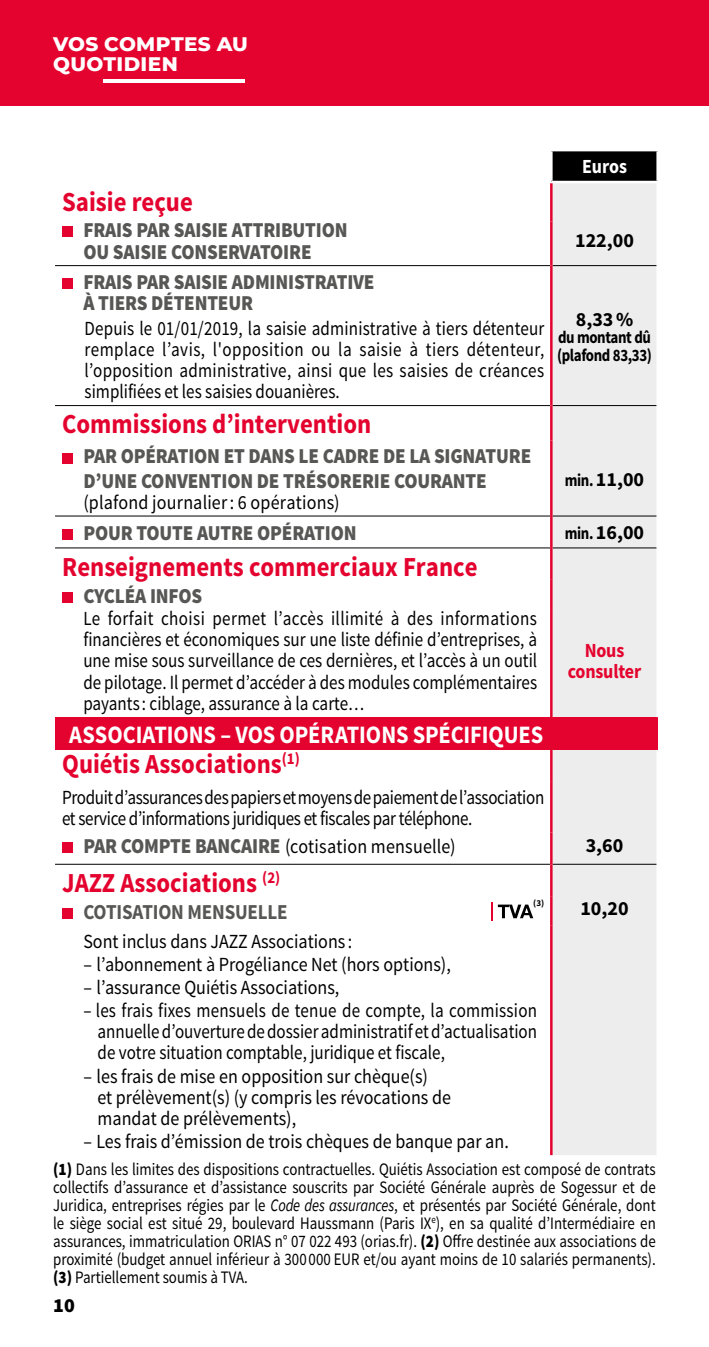
<style>
.page{position:relative;width:709px;height:1347px;background:#fff}
.page>*{position:absolute;margin:0;border:0;box-sizing:border-box;transform-origin:0 0}
.t1{font:700 27.5px "Source Sans Pro";color:#e4032e;scale:.9 1}
.t2{font:700 25px "Source Sans Pro";color:#fff;scale:.9 1}
.t3{font:900 21.25px/21.2px "Source Sans Pro";letter-spacing:-.01em;color:#575756;scale:.9 1}
.t4{font:700 21.25px "Source Sans Pro";letter-spacing:-.01em;color:#575756;scale:.9 1}
.t5{font:20px/21.2px "Source Sans Pro";color:#000;text-align:justify;scale:.85 1}
.t6{font:20px/21.2px "Source Sans Pro";color:#000;scale:.9 1}
.t7{font:20px/21.2px "Source Sans Pro";letter-spacing:-.02em;color:#000;scale:.85 1}
.t8{font:700 20px "Source Sans Pro";color:#000}
.t9{font:800 20px/20px "Montserrat";letter-spacing:.015em;color:#fff}
.t10{font:700 20px/21.2px "Source Sans Pro";letter-spacing:-.01em;color:#e4032e;text-align:center;scale:.9 1}
.t11{font:700 20px "Source Sans Pro";letter-spacing:-.005em;color:#fff;scale:.9 1}
.t12{font:900 20px "Source Sans Pro";color:#000}
.t13{font:17.5px/18px "Source Sans Pro";color:#000;text-align:justify;scale:.85 1}
.t14{font:700 17.5px/17.5px "Source Sans Pro";letter-spacing:-.025em;color:#000;scale:.85 1}
.t15{font:700 9px "Source Sans Pro";color:#000}
.s1{font-size:17.5px}
.s2{font-weight:900;font-size:21.25px;color:#575756}
.s3{font-weight:900}
.s4{font-style:italic}
</style>
<div class="page">
<div style="left:0;top:0;width:709px;height:106px;background:#e4032e"></div>
<hr style="left:103px;top:79px;width:142px;height:4px;background:#fff">
<div style="left:551px;top:150px;width:106px;height:32px;background:#000"></div>
<svg style="left:552px;top:183px;width:104px;height:972px;background:#ece1e3"></svg>
<div style="left:55px;top:717px;width:602px;height:33px;background:#e4032e"></div>
<hr style="left:550px;top:149px;width:109px;height:2px;background:#fff">
<hr style="left:550px;top:151px;width:2px;height:30px;background:#fff">
<hr style="left:656px;top:151px;width:3px;height:30px;background:#fff">
<hr style="left:551px;top:181px;width:108px;height:2px;background:#fff">
<hr style="left:55px;top:515px;width:495px;height:1px;background:#000">
<hr style="left:552px;top:515px;width:104px;height:1px;background:#000">
<hr style="left:55px;top:265px;width:495px;height:1px;background:#000">
<hr style="left:552px;top:265px;width:104px;height:1px;background:#000">
<hr style="left:55px;top:547px;width:495px;height:1px;background:#000">
<hr style="left:552px;top:547px;width:104px;height:1px;background:#000">
<hr style="left:55px;top:864px;width:495px;height:1px;background:#000">
<hr style="left:552px;top:864px;width:104px;height:1px;background:#000">
<hr style="left:55px;top:405px;width:495px;height:1px;background:#000">
<hr style="left:552px;top:405px;width:104px;height:1px;background:#000">
<hr style="left:550px;top:183px;width:2px;height:38px;background:#e4032e">
<hr style="left:550px;top:221px;width:2px;height:45px;background:#e4032e">
<hr style="left:550px;top:266px;width:2px;height:139px;background:#e4032e">
<hr style="left:550px;top:405px;width:2px;height:35px;background:#e4032e">
<hr style="left:550px;top:440px;width:2px;height:76px;background:#e4032e">
<hr style="left:550px;top:516px;width:2px;height:32px;background:#e4032e">
<hr style="left:550px;top:548px;width:2px;height:32px;background:#e4032e">
<hr style="left:550px;top:580px;width:2px;height:30px;background:#e4032e">
<hr style="left:550px;top:610px;width:2px;height:107px;background:#e4032e">
<hr style="left:550px;top:750px;width:2px;height:32px;background:#e4032e">
<hr style="left:550px;top:782px;width:2px;height:50px;background:#e4032e">
<hr style="left:550px;top:832px;width:2px;height:32px;background:#e4032e">
<hr style="left:550px;top:864px;width:2px;height:32px;background:#e4032e">
<hr style="left:550px;top:896px;width:2px;height:29px;background:#e4032e">
<hr style="left:550px;top:925px;width:2px;height:230px;background:#e4032e">
<div style="left:62px;top:227px;width:11px;height:10px;background:#e4032e"></div>
<div style="left:62px;top:278px;width:11px;height:11px;background:#e4032e"></div>
<div style="left:62px;top:453px;width:11px;height:10px;background:#e4032e"></div>
<div style="left:62px;top:529px;width:11px;height:11px;background:#e4032e"></div>
<div style="left:62px;top:592px;width:11px;height:11px;background:#e4032e"></div>
<div style="left:62px;top:842px;width:11px;height:11px;background:#e4032e"></div>
<div style="left:62px;top:908px;width:11px;height:10px;background:#e4032e"></div>
<svg style="left:491px;top:902px;width:1px;height:18px"></svg>
<svg style="left:498px;top:904px;width:35px;height:14px"></svg>
<p class="t9" style="left:53px;top:33px;width:196px">VOS COMPTES AU<br>QUOTIDIEN</p>
<p class="t11" style="left:582px;top:153px;width:51px">Euros</p>
<h1 class="t1" style="left:62px;top:184px;width:147px">Saisie reçue</h1>
<p class="t3" style="left:83px;top:220px;width:295px">FRAIS PAR SAISIE ATTRIBUTION<br>OU SAISIE CONSERVATOIRE</p>
<p class="t8" style="left:575px;top:228px;width:60px">122,00</p>
<p class="t3" style="left:83px;top:272px;width:325px">FRAIS PAR SAISIE ADMINISTRATIVE<br>À TIERS DÉTENTEUR</p>
<p class="t5" style="left:85px;top:318px;width:542px">Depuis le 01/01/2019, la saisie administrative à tiers détenteur remplace l’avis, l'opposition ou la saisie à tiers détenteur, l’opposition administrative, ainsi que les saisies de créances simplifiées et les saisies douanières.</p>
<p class="t8" style="left:576px;top:306px;width:59px">8,33%</p>
<p class="t14" style="left:557px;top:329px;width:113px">du montant dû (plafond 83,33)</p>
<h1 class="t1" style="left:62px;top:406px;width:345px">Commissions d’intervention</h1>
<p class="t3" style="left:83px;top:445px;width:499px;line-height:24.2px">PAR OPÉRATION ET DANS LE CADRE DE LA SIGNATURE<br>D’UNE CONVENTION DE TRÉSORERIE COURANTE</p>
<p class="t6" style="left:83px;top:492px;width:286px">(plafond journalier: 6 opérations)</p>
<p class="t8" style="left:565px;top:466px;width:81px"><span class="s1">min.</span> 11,00</p>
<p class="t3" style="left:83px;top:523px;width:305px">POUR TOUTE AUTRE OPÉRATION</p>
<p class="t8" style="left:565px;top:520px;width:81px"><span class="s1">min.</span> 16,00</p>
<h1 class="t1" style="left:62px;top:549px;width:463px">Renseignements commerciaux France</h1>
<p class="t3" style="left:83px;top:586px;width:134px">CYCLÉA INFOS</p>
<p class="t5" style="left:83px;top:608px;width:535px">Le forfait choisi permet l’accès illimité à des informations financières et économiques sur une liste définie d’entreprises, à une mise sous surveillance de ces dernières, et l’accès à un outil de pilotage. Il permet d’accéder à des modules complémentaires payants : ciblage, assurance à la carte…</p>
<p class="t10" style="left:568px;top:640px;width:83px">Nous consulter</p>
<p class="t2" style="left:69px;top:718px;width:528px">ASSOCIATIONS – VOS OPÉRATIONS SPÉCIFIQUES</p>
<h1 class="t1" style="left:62px;top:746px;width:266px">Quiétis Associations<sup>(1)</sup></h1>
<p class="t7" style="left:62px;top:787px;width:568px">Produit d’assurances des papiers et moyens de paiement de l’association et service d’informations juridiques et fiscales par téléphone.</p>
<p class="t6" style="left:83px;top:836px;width:415px"><span class="s2">PAR COMPTE BANCAIRE</span> (cotisation mensuelle)</p>
<p class="t8" style="left:585px;top:832px;width:39px">3,60</p>
<h1 class="t1" style="left:62px;top:865px;width:244px">JAZZ Associations <sup>(2)</sup></h1>
<p class="t4" style="left:83px;top:898px;width:228px">COTISATION MENSUELLE</p>
<p class="t15" style="left:533px;top:897px;width:12px">(3)</p>
<p class="t8" style="left:580px;top:895px;width:50px">10,20</p>
<p class="t6" style="left:83px;top:931px;width:300px">Sont inclus dans JAZZ Associations :</p>
<p class="t6" style="left:83px;top:954px;width:410px">– l’abonnement à Progéliance Net (hors options),</p>
<p class="t6" style="left:83px;top:977px;width:286px">– l’assurance Quiétis Associations,</p>
<p class="t5" style="left:98px;top:1000px;width:518px;text-indent:-14px">– les frais fixes mensuels de tenue de compte, la commission annuelle d’ouverture de dossier administratif et d’actualisation de votre situation comptable, juridique et fiscale,</p>
<p class="t6" style="left:98px;top:1065px;width:394px;text-indent:-14px">– les frais de mise en opposition sur chèque(s)<br>et prélèvement(s) (y compris les révocations de mandat de prélèvements),</p>
<p class="t6" style="left:83px;top:1131px;width:474px">– Les frais d’émission de trois chèques de banque par an.</p>
<p class="t13" style="left:53px;top:1160px;width:710px"><span class="s3">(1)</span> Dans les limites des dispositions contractuelles. Quiétis Association est composé de contrats collectifs d’assurance et d’assistance souscrits par Société Générale auprès de Sogessur et de Juridica, entreprises régies par le <span class="s4">Code des assurances</span>, et présentés par Société Générale, dont le siège social est situé 29, boulevard Haussmann (Paris IX<sup>e</sup>), en sa qualité d’Intermédiaire en assurances, immatriculation ORIAS n° 07 022 493 (orias.fr). <span class="s3">(2)</span> Offre destinée aux associations de proximité (budget annuel inférieur à 300000 EUR et/ou ayant moins de 10 salariés permanents). <span class="s3">(3)</span> Partiellement soumis à TVA.</p>
<p class="t12" style="left:53px;top:1292px;width:23px">10</p>
</div>
